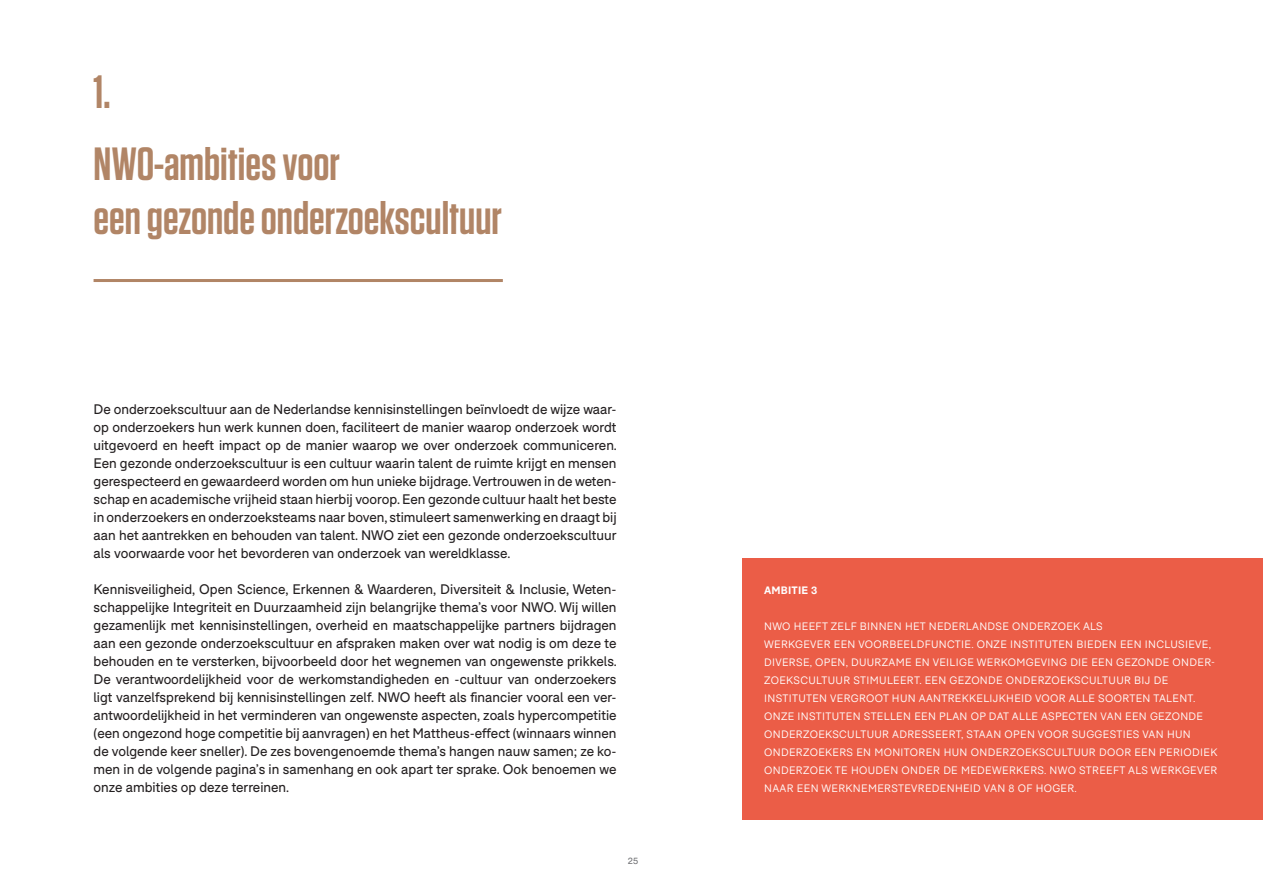
<style>
.page{position:relative;width:1263px;height:893px;background:#fff}
.page>*{position:absolute;margin:0;border:0;box-sizing:border-box;transform-origin:0 0}
.t1{font:600 46.5px "Tungsten";color:#b18566}
.t2{font:13.5px/18px "F37 Bolton";color:#231f20;text-align:justify}
.t3{font:10.5px/18px "F37 Bolton";letter-spacing:.035em;color:#fff}
.t4{font:700 10.5px "F37 Bolton";letter-spacing:.02em;color:#fff}
.t5{font:9px "F37 Bolton";color:#6c6d70}
</style>
<div class="page">
<div style="left:742px;top:558px;width:521px;height:261px;background:#eb5d47"></div>
<hr style="left:94px;top:279px;width:409px;height:3px;background:#b18566">
<p class="t1" style="left:94px;top:67px;width:19px">1.</p>
<p class="t1" style="left:94px;top:139px;width:248px">NWO-ambities voor</p>
<p class="t1" style="left:94px;top:193px;width:410px">een gezonde onderzoekscultuur</p>
<p class="t2" style="left:94px;top:399px;width:525px">De onderzoekscultuur aan de Nederlandse kennisinstellingen beïnvloedt de wijze waar&shy;op onderzoekers hun werk kunnen doen, faciliteert de manier waarop onderzoek wordt uitgevoerd en heeft impact op de manier waarop we over onderzoek communiceren.<br>Een gezonde onderzoekscultuur is een cultuur waarin talent de ruimte krijgt en mensen gerespecteerd en gewaardeerd worden om hun unieke bijdrage. Vertrouwen in de weten&shy;schap en academische vrijheid staan hierbij voorop. Een gezonde cultuur haalt het beste in onderzoekers en onderzoeksteams naar boven, stimuleert samenwerking en draagt bij aan het aantrekken en behouden van talent. NWO ziet een gezonde onderzoekscultuur als voorwaarde voor het bevorderen van onderzoek van wereldklasse.</p>
<p class="t2" style="left:94px;top:579px;width:525px">Kennisveiligheid, Open Science, Erkennen &amp; Waarderen, Diversiteit &amp; Inclusie, Weten&shy;schappelijke Integriteit en Duurzaamheid zijn belangrijke thema’s voor NWO. Wij willen gezamenlijk met kennisinstellingen, overheid en maatschappelijke partners bijdragen aan een gezonde onderzoekscultuur en afspraken maken over wat nodig is om deze te behouden en te versterken, bijvoorbeeld door het wegnemen van ongewenste prikkels.<br>De verantwoordelijkheid voor de werkomstandigheden en -cultuur van onderzoekers ligt vanzelfsprekend bij kennisinstellingen zelf. NWO heeft als financier vooral een ver&shy;antwoordelijkheid in het verminderen van ongewenste aspecten, zoals hypercompetitie (een ongezond hoge competitie bij aanvragen) en het Mattheus-effect (winnaars winnen de volgende keer sneller). De zes bovengenoemde thema’s hangen nauw samen; ze ko&shy;men in de volgende pagina’s in samenhang en ook apart ter sprake. Ook benoemen we onze ambities op deze terreinen.</p>
<p class="t5" style="left:628px;top:854px;width:12px">25</p>
<p class="t4" style="left:764px;top:582px;width:55px">AMBITIE 3</p>
<p class="t3" style="left:764px;top:616px;width:340px">NWO HEEFT ZELF BINNEN HET NEDERLANDSE ONDERZOEK ALS</p>
<p class="t3" style="left:764px;top:634px;width:452px">WERKGEVER EEN VOORBEELDFUNCTIE. ONZE INSTITUTEN BIEDEN EEN INCLUSIEVE,<br>DIVERSE, OPEN, DUURZAME EN VEILIGE WERKOMGEVING DIE EEN GEZONDE ONDER-<br>ZOEKSCULTUUR STIMULEERT. EEN GEZONDE ONDERZOEKSCULTUUR BIJ DE</p>
<p class="t3" style="left:764px;top:688px;width:433px">INSTITUTEN VERGROOT HUN AANTREKKELIJKHEID VOOR ALLE SOORTEN TALENT.</p>
<p class="t3" style="left:764px;top:706px;width:455px">ONZE INSTITUTEN STELLEN EEN PLAN OP DAT ALLE ASPECTEN VAN EEN GEZONDE ONDERZOEKSCULTUUR ADRESSEERT, STAAN OPEN VOOR SUGGESTIES VAN HUN ONDERZOEKERS EN MONITOREN HUN ONDERZOEKSCULTUUR DOOR EEN PERIODIEK ONDERZOEK TE HOUDEN ONDER DE MEDEWERKERS. NWO STREEFT ALS WERKGEVER NAAR EEN WERKNEMERSTEVREDENHEID VAN 8 OF HOGER.</p>
</div>
